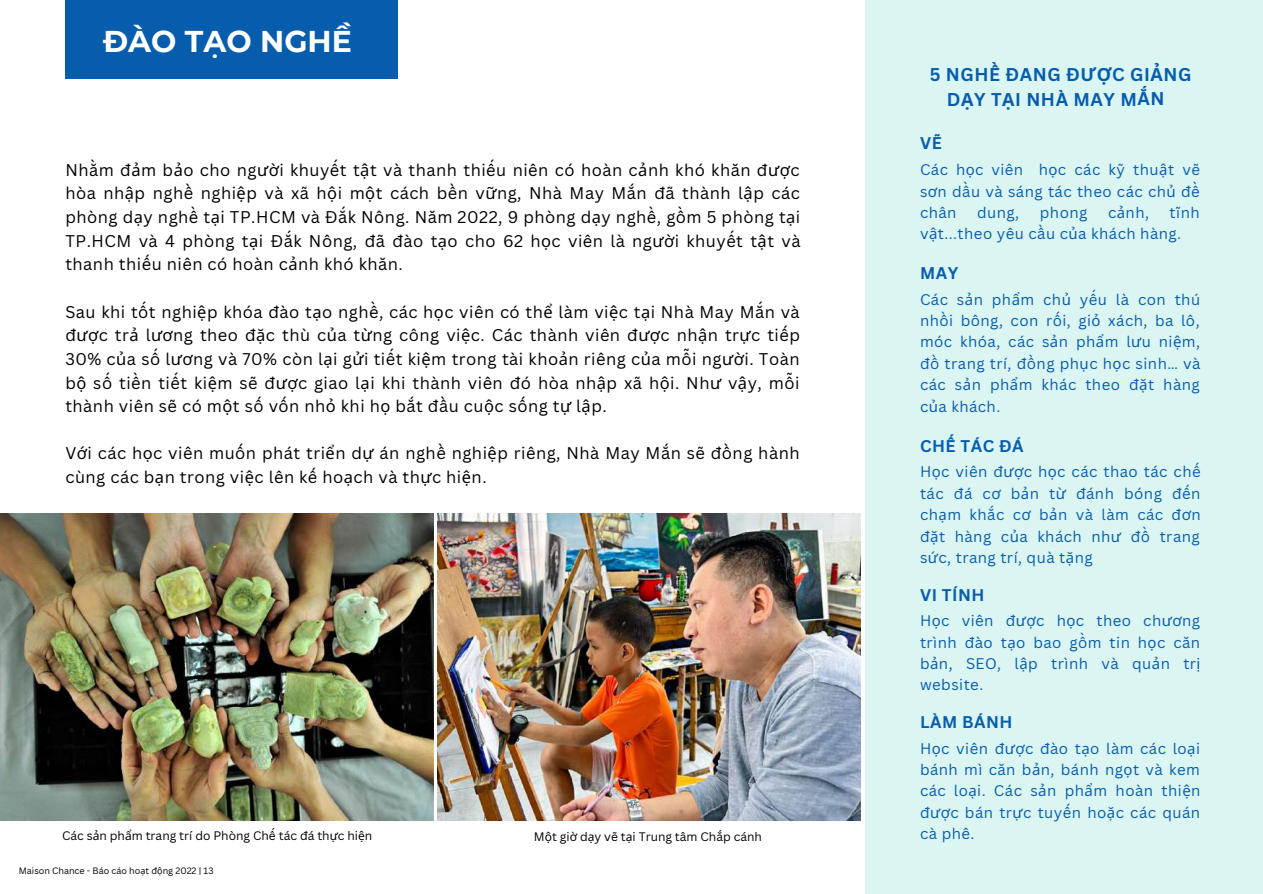
<style>
.page{position:relative;width:1263px;height:894px;background:#fff}
.page>*{position:absolute;margin:0;border:0;box-sizing:border-box;transform-origin:0 0}
.t1{font:700 30px "Montserrat";color:#fff}
.t2{font:700 18px/24.8px "Canva Sans";letter-spacing:.03em;color:#065dad;text-align:center}
.t3{font:16.5px/23.5px "Canva Sans";letter-spacing:.03em;color:#000;text-align:justify}
.t4{font:700 16.5px "Canva Sans";letter-spacing:.03em;color:#065dad}
.t5{font:15px/21.3px "Canva Sans";letter-spacing:.03em;color:#065dad;text-align:justify}
.t6{font:12px "Canva Sans";color:#000}
.t7{font:9px "Canva Sans";color:#000}
.s1{font-family:"Noto Sans"}
</style>
<div class="page">
<img style="left:438px;top:513px;width:423px;height:307px">
<div style="left:65px;top:0;width:333px;height:79px;background:#065dad"></div>
<img style="left:0;top:513px;width:433px;height:307px">
<div style="left:866px;top:0;width:397px;height:893px;background:#daf5f2"></div>
<h1 class="t1" style="left:103px;top:23px;width:250px">ĐÀO TẠO NGHỀ</h1>
<p class="t3" style="left:65px;top:157px;width:737px">Nhằm đ<span class="s1">ả</span>m b<span class="s1">ả</span>o cho ng<span class="s1">ườ</span>i khuyết t<span class="s1">ậ</span>t và thanh thiếu niên có hoàn c<span class="s1">ả</span>nh khó khăn đ<span class="s1">ượ</span>c hòa nh<span class="s1">ậ</span>p nghề nghi<span class="s1">ệ</span>p và xã h<span class="s1">ộ</span>i m<span class="s1">ộ</span>t cách bền v<span class="s1">ữ</span>ng, Nhà May Mắn đã thành l<span class="s1">ậ</span>p các phòng d<span class="s1">ạ</span>y nghề t<span class="s1">ạ</span>i TP.HCM và Đắk Nông. Năm 2022, 9 phòng d<span class="s1">ạ</span>y nghề, gồm 5 phòng t<span class="s1">ạ</span>i TP.HCM và 4 phòng t<span class="s1">ạ</span>i Đắk Nông, đã đào t<span class="s1">ạ</span>o cho 62 h<span class="s1">ọ</span>c viên là ng<span class="s1">ườ</span>i khuyết t<span class="s1">ậ</span>t và thanh thiếu niên có hoàn c<span class="s1">ả</span>nh khó khăn.</p>
<p class="t3" style="left:65px;top:299px;width:736px">Sau khi tốt nghi<span class="s1">ệ</span>p khóa đào t<span class="s1">ạ</span>o nghề, các h<span class="s1">ọ</span>c viên có th<span class="s1">ể</span> làm vi<span class="s1">ệ</span>c t<span class="s1">ạ</span>i Nhà May Mắn và đ<span class="s1">ượ</span>c tr<span class="s1">ả</span> l<span class="s1">ươ</span>ng theo đ<span class="s1">ặ</span>c thù c<span class="s1">ủ</span>a t<span class="s1">ừ</span>ng công vi<span class="s1">ệ</span>c. Các thành viên đ<span class="s1">ượ</span>c nh<span class="s1">ậ</span>n tr<span class="s1">ự</span>c tiếp 30% c<span class="s1">ủ</span>a số l<span class="s1">ươ</span>ng và 70% còn l<span class="s1">ạ</span>i g<span class="s1">ử</span>i tiết ki<span class="s1">ệ</span>m trong tài kho<span class="s1">ả</span>n riêng c<span class="s1">ủ</span>a mỗi ng<span class="s1">ườ</span>i. Toàn b<span class="s1">ộ</span> số tiền tiết ki<span class="s1">ệ</span>m sẽ đ<span class="s1">ượ</span>c giao l<span class="s1">ạ</span>i khi thành viên đó hòa nh<span class="s1">ậ</span>p xã h<span class="s1">ộ</span>i. Nh<span class="s1">ư</span> v<span class="s1">ậ</span>y, mỗi thành viên sẽ có m<span class="s1">ộ</span>t số vốn nh<span class="s1">ỏ</span> khi h<span class="s1">ọ</span> bắt đầu cu<span class="s1">ộ</span>c sống t<span class="s1">ự</span> l<span class="s1">ậ</span>p.</p>
<p class="t3" style="left:65px;top:441px;width:736px">V<span class="s1">ớ</span>i các h<span class="s1">ọ</span>c viên muốn phát tri<span class="s1">ể</span>n d<span class="s1">ự</span> án nghề nghi<span class="s1">ệ</span>p riêng, Nhà May Mắn sẽ đồng hành cùng các b<span class="s1">ạ</span>n trong vi<span class="s1">ệ</span>c lên kế ho<span class="s1">ạ</span>ch và th<span class="s1">ự</span>c hi<span class="s1">ệ</span>n.</p>
<p class="t6" style="left:62px;top:826px;width:312px">Các s<span class="s1">ả</span>n ph<span class="s1">ẩ</span>m trang trí do Phòng Chế tác đá th<span class="s1">ự</span>c hi<span class="s1">ệ</span>n</p>
<p class="t6" style="left:534px;top:828px;width:230px">M<span class="s1">ộ</span>t gi<span class="s1">ờ</span> d<span class="s1">ạ</span>y vẽ t<span class="s1">ạ</span>i Trung tâm Chắp cánh</p>
<p class="t7" style="left:19px;top:864px;width:196px">Maison Chance - Báo cáo ho<span class="s1">ạ</span>t đ<span class="s1">ộ</span>ng 2022 | 13</p>
<p class="t2" style="left:930px;top:62px;width:263px">5 NGHỀ ĐANG Đ<span class="s1">ƯỢ</span>C GI<span class="s1">Ả</span>NG<br>D<span class="s1">Ạ</span>Y T<span class="s1">Ạ</span>I NHÀ MAY MẮN</p>
<p class="t4" style="left:920px;top:131px;width:21px">VẼ</p>
<p class="t5" style="left:920px;top:159px;width:280px">Các h<span class="s1">ọ</span>c viên h<span class="s1">ọ</span>c các kỹ thu<span class="s1">ậ</span>t vẽ s<span class="s1">ơ</span>n dầu và sáng tác theo các ch<span class="s1">ủ</span> đề chân</p>
<p class="t5" style="left:977px;top:201px;width:44px">dung,</p>
<p class="t5" style="left:1040px;top:201px;width:49px">phong</p>
<p class="t5" style="left:1108px;top:201px;width:43px">c<span class="s1">ả</span>nh,</p>
<p class="t5" style="left:920px;top:201px;width:281px;text-indent:250px">tĩnh v<span class="s1">ậ</span>t...theo yêu cầu c<span class="s1">ủ</span>a khách hàng.</p>
<p class="t4" style="left:920px;top:261px;width:40px">MAY</p>
<p class="t5" style="left:920px;top:288px;width:282px">Các s<span class="s1">ả</span>n ph<span class="s1">ẩ</span>m ch<span class="s1">ủ</span> yếu là con thú nhồi bông, con rối, gi<span class="s1">ỏ</span> xách, ba lô, móc khóa, các s<span class="s1">ả</span>n ph<span class="s1">ẩ</span>m l<span class="s1">ư</span>u ni<span class="s1">ệ</span>m, đồ trang trí, đồng ph<span class="s1">ụ</span>c h<span class="s1">ọ</span>c sinh… và các s<span class="s1">ả</span>n ph<span class="s1">ẩ</span>m khác theo đ<span class="s1">ặ</span>t hàng c<span class="s1">ủ</span>a khách.</p>
<p class="t4" style="left:920px;top:434px;width:105px">CHẾ TÁC ĐÁ</p>
<p class="t5" style="left:920px;top:461px;width:282px">H<span class="s1">ọ</span>c viên đ<span class="s1">ượ</span>c h<span class="s1">ọ</span>c các thao tác chế tác đá c<span class="s1">ơ</span> b<span class="s1">ả</span>n t<span class="s1">ừ</span> đánh bóng đến ch<span class="s1">ạ</span>m khắc c<span class="s1">ơ</span> b<span class="s1">ả</span>n và làm các đ<span class="s1">ơ</span>n đ<span class="s1">ặ</span>t hàng c<span class="s1">ủ</span>a khách nh<span class="s1">ư</span> đồ trang s<span class="s1">ứ</span>c, trang trí, quà t<span class="s1">ặ</span>ng</p>
<p class="t4" style="left:920px;top:583px;width:66px">VI TÍNH</p>
<p class="t5" style="left:920px;top:609px;width:282px">H<span class="s1">ọ</span>c viên đ<span class="s1">ượ</span>c h<span class="s1">ọ</span>c theo ch<span class="s1">ươ</span>ng trình đào t<span class="s1">ạ</span>o bao gồm tin h<span class="s1">ọ</span>c căn b<span class="s1">ả</span>n, SEO, l<span class="s1">ậ</span>p trình và qu<span class="s1">ả</span>n tr<span class="s1">ị </span>website.</p>
<p class="t4" style="left:920px;top:710px;width:94px">LÀM BÁNH</p>
<p class="t5" style="left:920px;top:737px;width:282px">H<span class="s1">ọ</span>c viên đ<span class="s1">ượ</span>c đào t<span class="s1">ạ</span>o làm các lo<span class="s1">ạ</span>i bánh mì căn b<span class="s1">ả</span>n, bánh ng<span class="s1">ọ</span>t và kem các lo<span class="s1">ạ</span>i. Các s<span class="s1">ả</span>n ph<span class="s1">ẩ</span>m hoàn thi<span class="s1">ệ</span>n đ<span class="s1">ượ</span>c bán tr<span class="s1">ự</span>c tuyến ho<span class="s1">ặ</span>c các quán cà phê.</p>
</div>
